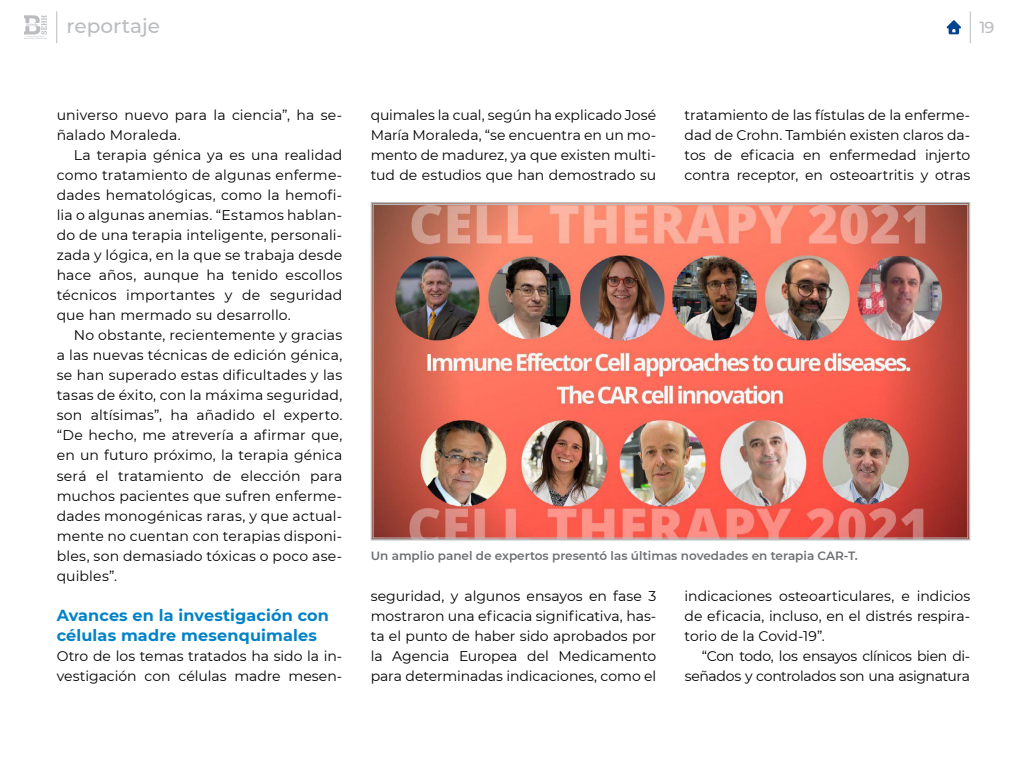
<style>
.page{position:relative;width:1027px;height:766px;background:#fff}
.page>*{position:absolute;margin:0;border:0;box-sizing:border-box;transform-origin:0 0}
.t1{font:500 20px "Montserrat";color:#babcbf}
.t2{font:700 16px/20px "Montserrat";letter-spacing:.01em;color:#0082c7}
.t3{font:500 16px "Montserrat";color:#babcbf}
.t4{font:14px/20px "Montserrat";color:#000;text-align:justify}
.t5{font:14px/20px "Montserrat";letter-spacing:-.025em;color:#000;text-align:right}
.t6{font:600 12px "Montserrat";color:#6d6f72}
</style>
<div class="page">
<svg style="left:24px;top:15px;width:23px;height:24px"></svg>
<hr style="left:56px;top:11px;width:1px;height:32px;background:#babcbf">
<hr style="left:969px;top:11px;width:1px;height:32px;background:#babcbf">
<svg style="left:946px;top:20px;width:14px;height:14px"></svg>
<img style="left:370px;top:202px;width:600px;height:339px">
<h1 class="t1" style="left:67px;top:12px;width:95px">reportaje</h1>
<p class="t3" style="left:979px;top:16px;width:16px">19</p>
<p class="t4" style="left:57px;top:105px;width:287px">universo nuevo para la ciencia”, ha se&shy;ñalado Moraleda.</p>
<p class="t4" style="left:57px;top:145px;width:287px;text-indent:17px">La terapia génica ya es una realidad como tratamiento de algunas enferme&shy;dades hematológicas, como la hemofi&shy;lia o algunas anemias. “Estamos hablan&shy;do de una terapia inteligente, personali&shy;zada y lógica, en la que se trabaja desde hace años, aunque ha tenido escollos técnicos importantes y de seguridad que han mermado su desarrollo.</p>
<p class="t4" style="left:57px;top:325px;width:287px;text-indent:17px">No obstante, recientemente y gracias a las nuevas técnicas de edición génica, se han superado estas dificultades y las tasas de éxito, con la máxima seguridad, son altísimas”, ha añadido el experto. “De hecho, me atrevería a afirmar que, en un futuro próximo, la terapia génica será el tratamiento de elección para muchos pacientes que sufren enferme&shy;dades monogénicas raras, y que actual&shy;mente no cuentan con terapias disponi&shy;bles, son demasiado tóxicas o poco ase&shy;quibles”.</p>
<p class="t2" style="left:57px;top:604px;width:274px">Avances en la investigación con células madre mesenquimales</p>
<p class="t4" style="left:57px;top:645px;width:287px">Otro de los temas tratados ha sido la in&shy;vestigación con células madre mesen-</p>
<p class="t4" style="left:370px;top:105px;width:287px">quimales la cual, según ha explicado José María Moraleda, “se encuentra en un mo&shy;mento de madurez, ya que existen multi&shy;tud de estudios que han demostrado su</p>
<p class="t4" style="left:684px;top:105px;width:287px">tratamiento de las fístulas de la enferme&shy;dad de Crohn. También existen claros da&shy;tos de eficacia en enfermedad injerto contra receptor, en osteoartritis y otras</p>
<p class="t6" style="left:370px;top:547px;width:488px">Un amplio panel de expertos presentó las últimas novedades en terapia CAR-T.</p>
<p class="t4" style="left:370px;top:585px;width:287px">seguridad, y algunos ensayos en fase 3 mostraron una eficacia significativa, has&shy;ta el punto de haber sido aprobados por la Agencia Europea del Medicamento para determinadas indicaciones, como el</p>
<p class="t4" style="left:684px;top:585px;width:287px">indicaciones osteoarticulares, e indicios de eficacia, incluso, en el distrés respira&shy;torio de la Covid-19”.</p>
<p class="t5" style="left:684px;top:645px;width:287px">“Con todo, los ensayos clínicos bien di&shy;señados y controlados son una asignatura</p>
</div>
